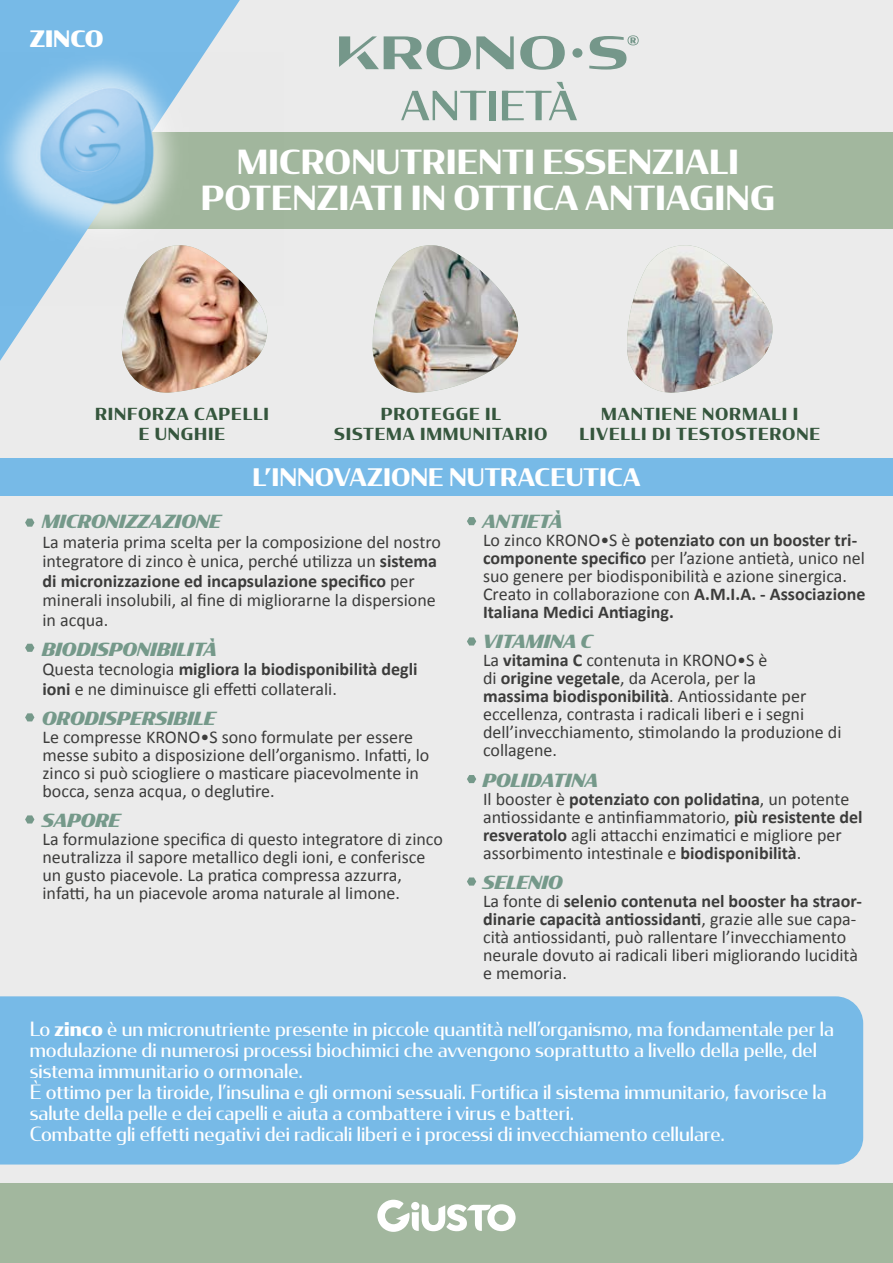
<style>
.page{position:relative;width:893px;height:1263px;background:#ebebeb}
.page>*{position:absolute;margin:0;border:0;box-sizing:border-box;transform-origin:0 0}
.t1{font:700 33px/36px "Condor";color:#fff;text-align:center}
.t2{font:700 24px "Condor";color:#fff}
.t3{font:900 22.5px "Condor";color:#fff}
.t4{font:19.5px/21px "Condor";color:#fff}
.t5{font:18px/18px "Calibri";color:#3c3c3b}
.t6{font:italic 900 18px "Condor";color:#75998a}
.t7{font:700 16.5px/19.5px "Condor";letter-spacing:.05em;color:#35563d;text-align:center}
.s1{font-weight:700}
</style>
<div class="page">
<div style="left:0;top:996px;width:863px;height:168px;background:#77bae7"></div>
<div style="left:0;top:132px;width:893px;height:96px;background:#a2b79e"></div>
<img style="left:123px;top:305px;width:145px;height:88px">
<img style="left:372px;top:245px;width:147px;height:148px">
<img style="left:627px;top:245px;width:146px;height:148px">
<div style="left:0;top:459px;width:893px;height:37px;background:#77bae7"></div>
<svg style="left:0;top:0;width:240px;height:361px;fill:#77bae7"></svg>
<img style="left:0;top:52px;width:284px;height:253px">
<svg style="left:25px;top:644px;width:9px;height:8px"></svg>
<svg style="left:25px;top:713px;width:9px;height:8px"></svg>
<svg style="left:25px;top:815px;width:9px;height:8px"></svg>
<svg style="left:467px;top:517px;width:9px;height:8px"></svg>
<svg style="left:467px;top:637px;width:9px;height:8px"></svg>
<svg style="left:467px;top:775px;width:9px;height:8px"></svg>
<svg style="left:467px;top:877px;width:9px;height:8px"></svg>
<svg style="left:25px;top:519px;width:9px;height:8px"></svg>
<div style="left:0;top:1183px;width:893px;height:80px;background:#a2b79e"></div>
<svg style="left:377px;top:1200px;width:139px;height:32px"></svg>
<svg style="left:339px;top:36px;width:175px;height:34px"></svg>
<svg style="left:520px;top:36px;width:45px;height:34px"></svg>
<svg style="left:589px;top:35px;width:50px;height:35px"></svg>
<div style="left:572px;top:48px;width:10px;height:10px;background:#75978a;border-radius:50%"></div>
<svg style="left:401px;top:91px;width:85px;height:29px"></svg>
<div style="left:490px;top:91px;width:6px;height:29px;background:#75998a"></div>
<svg style="left:502px;top:82px;width:75px;height:38px"></svg>
<p class="t3" style="left:30px;top:24px;width:75px">ZINCO</p>
<h1 class="t1" style="left:201px;top:143px;width:576px">MICRONUTRIENTI ESSENZIALI<br>POTENZIATI IN OTTICA ANTIAGING</h1>
<p class="t7" style="left:95px;top:404px;width:175px">RINFORZA CAPELLI<br>E UNGHIE</p>
<p class="t7" style="left:334px;top:404px;width:215px">PROTEGGE IL<br>SISTEMA IMMUNITARIO</p>
<p class="t7" style="left:579px;top:404px;width:242px">MANTIENE NORMALI I<br>LIVELLI DI TESTOSTERONE</p>
<h2 class="t2" style="left:253px;top:462px;width:389px">L’INNOVAZIONE NUTRACEUTICA</h2>
<p class="t6" style="left:43px;top:509px;width:180px">MICRONIZZAZIONE</p>
<p class="t5" style="left:43px;top:531px;width:400px;line-height:19.5px">La materia prima scelta per la composizione del nostro integratore di zinco è unica, perché utilizza un <span class="s1">sistema di micronizzazione ed incapsulazione specifico</span> per minerali insolubili, al fine di migliorarne la dispersione in acqua.</p>
<p class="t6" style="left:43px;top:637px;width:177px">BIODISPONIBILITÀ</p>
<p class="t5" style="left:43px;top:659px;width:377px;line-height:19.5px">Questa tecnologia <span class="s1">migliora la biodisponibilità degli ioni</span> e ne diminuisce gli effetti collaterali.</p>
<p class="t6" style="left:43px;top:706px;width:175px">ORODISPERSIBILE</p>
<p class="t5" style="left:43px;top:727px;width:388px">Le compresse KRONO•S sono formulate per essere messe subito a disposizione dell’organismo. Infatti, lo zinco si può sciogliere o masticare piacevolmente in bocca, senza acqua, o deglutire.</p>
<p class="t6" style="left:43px;top:808px;width:80px">SAPORE</p>
<p class="t5" style="left:43px;top:829px;width:402px">La formulazione specifica di questo integratore di zinco neutralizza il sapore metallico degli ioni, e conferisce un gusto piacevole. La pratica compressa azzurra, infatti, ha un piacevole aroma naturale al limone.</p>
<p class="t6" style="left:483px;top:509px;width:82px">ANTIETÀ</p>
<p class="t5" style="left:483px;top:531px;width:384px">Lo zinco KRONO•S è <span class="s1">potenziato con un booster tri&shy;componente specifico</span> per l’azione antietà, unico nel suo genere per biodisponibilità e azione sinergica.<br>Creato in collaborazione con <span class="s1">A.M.I.A. - Associazione Italiana Medici Antiaging.</span></p>
<p class="t6" style="left:483px;top:629px;width:111px">VITAMINA C</p>
<p class="t5" style="left:483px;top:651px;width:360px">La <span class="s1">vitamina C</span> contenuta in KRONO•S è<br>di <span class="s1">origine vegetale</span>, da Acerola, per la<br><span class="s1">massima biodisponibilità</span>. Antiossidante per eccellenza, contrasta i radicali liberi e i segni dell’invecchiamento, stimolando la produzione di collagene.</p>
<p class="t6" style="left:483px;top:768px;width:117px">POLIDATINA</p>
<p class="t5" style="left:483px;top:789px;width:381px">Il booster è <span class="s1">potenziato con polidatina</span>, un potente antiossidante e antinfiammatorio, <span class="s1">più resistente del resveratolo</span> agli attacchi enzimatici e migliore per assorbimento intestinale e <span class="s1">biodisponibilità</span>.</p>
<p class="t6" style="left:483px;top:870px;width:82px">SELENIO</p>
<p class="t5" style="left:483px;top:891px;width:380px">La fonte di <span class="s1">selenio contenuta nel booster ha straor&shy;dinarie capacità antiossidanti</span>, grazie alle sue capa&shy;cità antiossidanti, può rallentare l’invecchiamento neurale dovuto ai radicali liberi migliorando lucidità e memoria.</p>
<p class="t4" style="left:30px;top:1017px;width:806px">Lo <span class="s1">zinco</span> è un micronutriente presente in piccole quantità nell’organismo, ma fondamentale per la modulazione di numerosi processi biochimici che avvengono soprattutto a livello della pelle, del sistema immunitario o ormonale.<br>È ottimo per la tiroide, l’insulina e gli ormoni sessuali. Fortifica il sistema immunitario, favorisce la salute della pelle e dei capelli e aiuta a combattere i virus e batteri.<br>Combatte gli effetti negativi dei radicali liberi e i processi di invecchiamento cellulare.</p>
</div>
